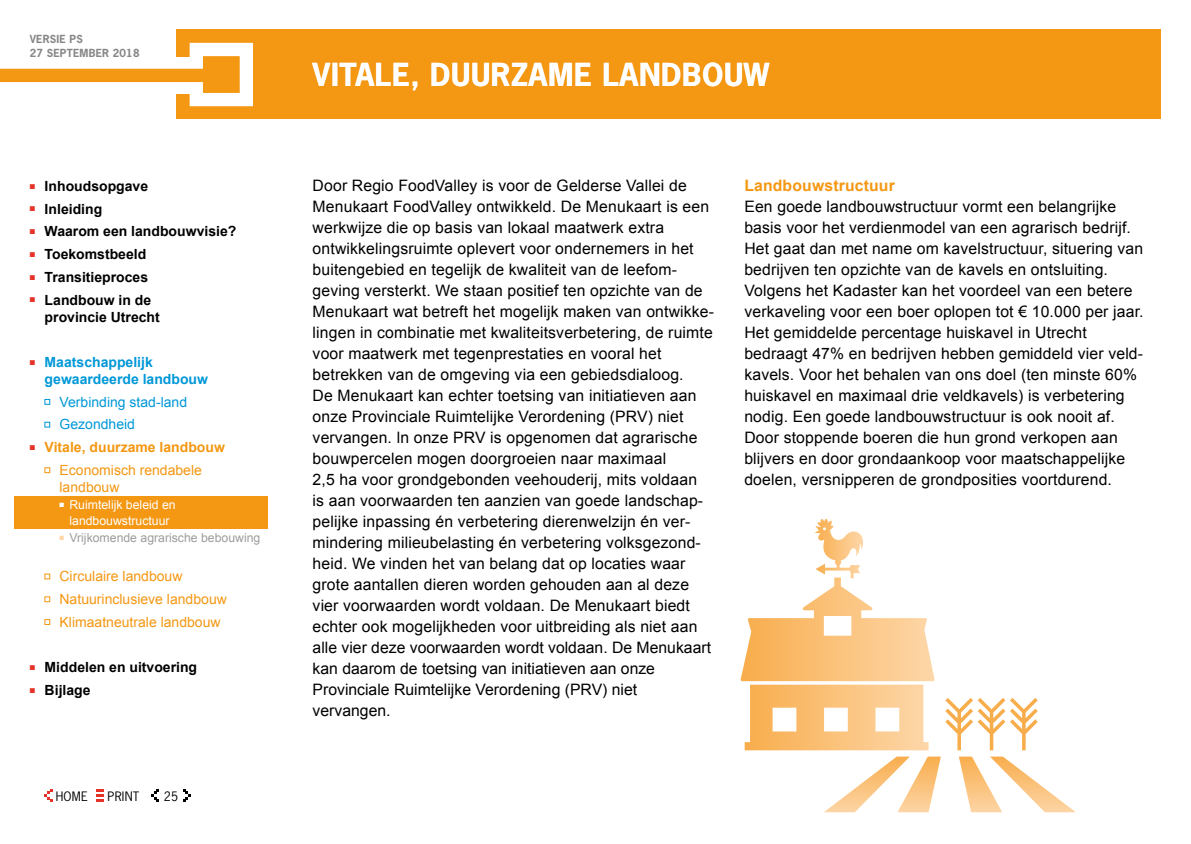
<style>
.page{position:relative;width:1191px;height:844px;background:#fff}
.page>*{position:absolute;margin:0;border:0;box-sizing:border-box;transform-origin:0 0}
.t1{font:700 29.75px "News Gothic";letter-spacing:.02em;color:#fff}
.t2{font:15.75px/21px "Arial";letter-spacing:.01em;color:#000}
.t3{font:700 15.75px "Arial";letter-spacing:.01em;color:#f49712}
.t4{font:700 14px/16.8px "Arial";color:#000}
.t5{font:14px/22.8px "Arial";color:#f49712}
.t6{font:700 14px/22.8px "Arial";color:#f49712;text-align:center}
.t7{font:700 14px/16.8px "Arial";color:#0098d8}
.t8{font:14px/22.8px "Arial";color:#0098d8}
.t9{font:12.25px/15.8px "Arial";color:#fff;text-align:center}
.t10{font:12.25px "Arial";color:#9d9d9c}
.t11{font:12.25px "News Gothic";letter-spacing:.02em;color:#000}
.t12{font:700 10.5px/14px "News Gothic";letter-spacing:.02em;color:#878787}
.s1{font-weight:400}
</style>
<div class="page">
<div style="left:177px;top:30px;width:984px;height:89px;background:#f49712"></div>
<div style="left:190px;top:43px;width:63px;height:63px;background:#f49712;border:13px solid #fff"></div>
<div style="left:157px;top:57px;width:39px;height:37px;background:#fff"></div>
<div style="left:0;top:69px;width:222px;height:13px;background:#f49712"></div>
<div style="left:15px;top:496px;width:253px;height:32px;background:#f49712"></div>
<svg style="left:152px;top:789px;width:7px;height:12px"></svg>
<svg style="left:45px;top:789px;width:7px;height:12px"></svg>
<svg style="left:183px;top:789px;width:8px;height:12px"></svg>
<svg style="left:96px;top:789px;width:8px;height:12px"></svg>
<svg style="left:44px;top:399px;width:6px;height:5px"></svg>
<svg style="left:44px;top:421px;width:6px;height:6px"></svg>
<svg style="left:44px;top:467px;width:6px;height:6px"></svg>
<svg style="left:44px;top:573px;width:6px;height:6px"></svg>
<svg style="left:44px;top:596px;width:6px;height:6px"></svg>
<svg style="left:44px;top:619px;width:6px;height:5px"></svg>
<svg style="left:945px;top:698px;width:92px;height:52px"></svg>
<svg style="left:824px;top:756px;width:117px;height:56px"></svg>
<svg style="left:959px;top:756px;width:117px;height:56px"></svg>
<svg style="left:740px;top:518px;width:194px;height:232px"></svg>
<p class="t12" style="left:30px;top:32px;width:111px">VERSIE PS<br>27 SEPTEMBER 2018</p>
<p class="t4" style="left:30px;top:178px;width:120px"><sup>■</sup> Inhoudsopgave</p>
<p class="t4" style="left:30px;top:201px;width:74px"><sup>■</sup> Inleiding</p>
<p class="t4" style="left:30px;top:223px;width:208px"><sup>■</sup> Waarom een landbouwvisie?</p>
<p class="t4" style="left:30px;top:246px;width:118px"><sup>■</sup> Toekomstbeeld</p>
<p class="t4" style="left:30px;top:269px;width:120px"><sup>■</sup> Transitieproces</p>
<p class="t4" style="left:45px;top:292px;width:117px;text-indent:-15px"><sup>■</sup> Landbouw in de provincie Utrecht</p>
<p class="t7" style="left:45px;top:354px;width:165px;text-indent:-15px"><sup>■</sup> Maatschappelijk gewaardeerde landbouw</p>
<p class="t8" style="left:60px;top:390px;width:129px">Verbinding stad-land<br>Gezondheid</p>
<p class="t6" style="left:30px;top:436px;width:197px"><sup>■</sup> Vitale, duurzame landbouw<br><span class="s1">Economisch rendabele</span></p>
<p class="t5" style="left:60px;top:475px;width:61px">landbouw</p>
<p class="t9" style="left:60px;top:496px;width:118px">■ Ruimtelijk beleid en landbouwstructuur</p>
<p class="t10" style="left:60px;top:529px;width:202px"><sup>■</sup> Vrijkomende agrarische bebouwing</p>
<p class="t5" style="left:60px;top:565px;width:169px">Circulaire landbouw<br>Natuurinclusieve landbouw<br>Klimaatneutrale landbouw</p>
<p class="t4" style="left:30px;top:659px;width:169px"><sup>■</sup> Middelen en uitvoering</p>
<p class="t4" style="left:30px;top:682px;width:62px"><sup>■</sup> Bijlage</p>
<p class="t11" style="left:56px;top:787px;width:34px">HOME</p>
<p class="t11" style="left:108px;top:787px;width:33px">PRINT</p>
<p class="t11" style="left:164px;top:787px;width:16px">25</p>
<h1 class="t1" style="left:313px;top:55px;width:458px">VITALE, DUURZAME LANDBOUW</h1>
<p class="t2" style="left:313px;top:175px;width:403px">Door Regio FoodValley is voor de Gelderse Vallei de Menukaart FoodValley ontwikkeld. De Menukaart is een werkwijze die op basis van lokaal maatwerk extra ontwikkelingsruimte oplevert voor ondernemers in het buitengebied en tegelijk de kwaliteit van de leefom&shy;geving versterkt. We staan positief ten opzichte van de Menukaart wat betreft het mogelijk maken van ontwikke&shy;lingen in combinatie met kwaliteitsverbetering, de ruimte voor maatwerk met tegenprestaties en vooral het betrekken van de omgeving via een gebiedsdialoog.<br>De Menukaart kan echter toetsing van initiatieven aan onze Provinciale Ruimtelijke Verordening (PRV) niet vervangen. ln onze PRV is opgenomen dat agrarische bouwpercelen mogen doorgroeien naar maximaal<br>2,5 ha voor grondgebonden veehouderij, mits voldaan<br>is aan voorwaarden ten aanzien van goede landschap&shy;pelijke inpassing én verbetering dierenwelzijn én ver&shy;mindering milieubelasting én verbetering volksgezond&shy;heid. We vinden het van belang dat op locaties waar grote aantallen dieren worden gehouden aan al deze vier voorwaarden wordt voldaan. De Menukaart biedt echter ook mogelijkheden voor uitbreiding als niet aan alle vier deze voorwaarden wordt voldaan. De Menukaart kan daarom de toetsing van initiatieven aan onze Provinciale Ruimtelijke Verordening (PRV) niet vervangen.</p>
<p class="t3" style="left:744px;top:175px;width:152px">Landbouwstructuur</p>
<p class="t2" style="left:744px;top:196px;width:401px">Een goede landbouwstructuur vormt een belangrijke basis voor het verdienmodel van een agrarisch bedrijf.<br>Het gaat dan met name om kavelstructuur, situering van bedrijven ten opzichte van de kavels en ontsluiting.<br>Volgens het Kadaster kan het voordeel van een betere verkaveling voor een boer oplopen tot € 10.000 per jaar.<br>Het gemiddelde percentage huiskavel in Utrecht bedraagt 47% en bedrijven hebben gemiddeld vier veld&shy;kavels. Voor het behalen van ons doel (ten minste 60% huiskavel en maximaal drie veldkavels) is verbetering nodig. Een goede landbouwstructuur is ook nooit af.<br>Door stoppende boeren die hun grond verkopen aan blijvers en door grondaankoop voor maatschappelijke doelen, versnipperen de grondposities voortdurend.</p>
</div>
